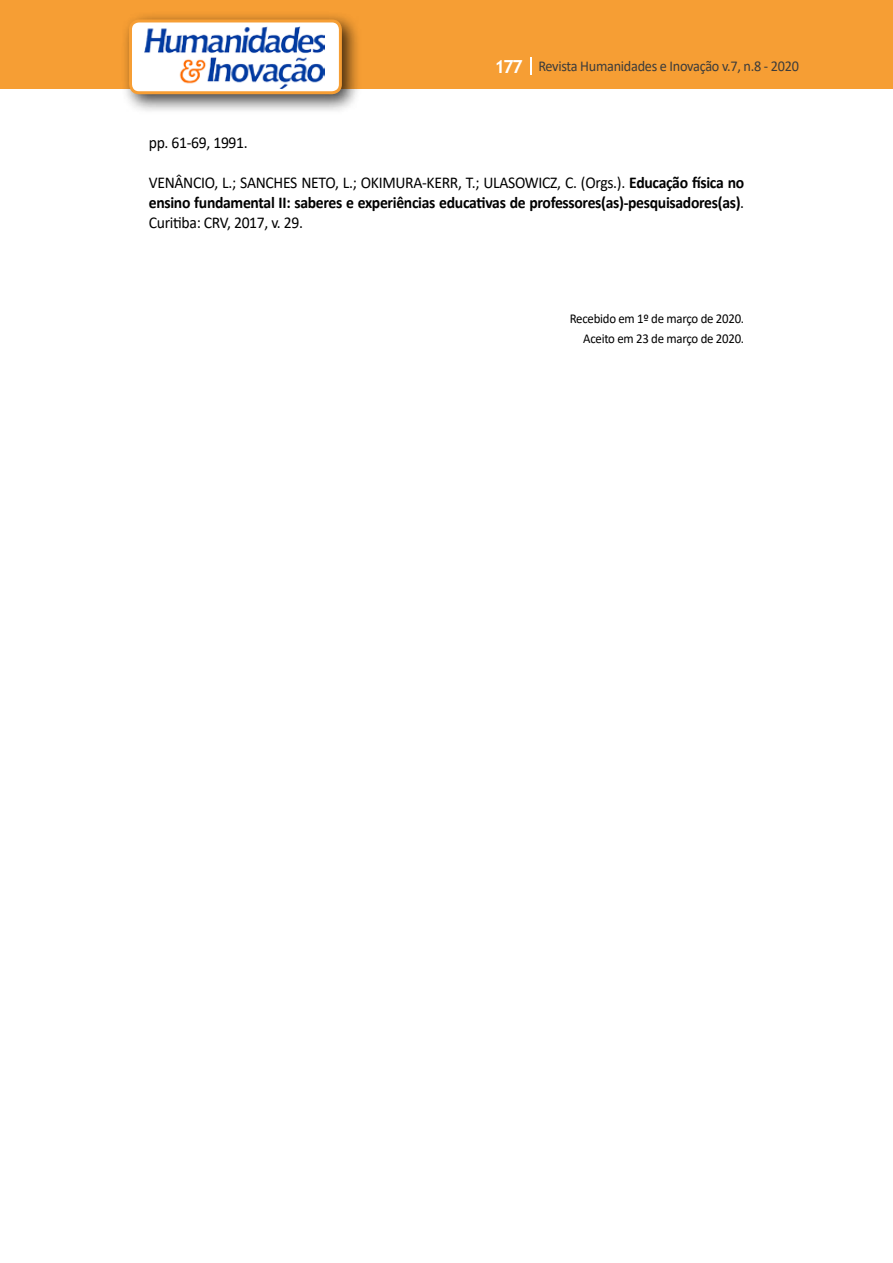
<style>
.page{position:relative;width:893px;height:1263px;background:#fff}
.page>*{position:absolute;margin:0;border:0;box-sizing:border-box;transform-origin:0 0}
.t1{font:700 16.5px/19.8px "Calibri";letter-spacing:-.02em;color:#000;text-align:justify;scale:.95 1}
.t2{font:16.5px "Calibri";letter-spacing:-.02em;color:#000;scale:.95 1}
.t3{font:15px "Calibri";letter-spacing:-.02em;color:#3c3c3b;scale:.95 1}
.t4{font:13.5px/19.8px "Calibri";letter-spacing:-.02em;color:#000;text-align:right;scale:.95 1}
.s1{font-family:"Trebuchet MS";font-weight:700;font-size:18px;color:#fff}
.s2{font-weight:400}
</style>
<div class="page">
<div style="left:0;top:0;width:893px;height:88px;background:#f69e34"></div>
<svg style="left:530px;top:57px;width:2px;height:18px"></svg>
<div style="left:121px;top:11px;width:241px;height:103px;background:#000;opacity:.75"></div>
<div style="left:130px;top:21px;width:210px;height:72px;background:#fff;border-radius:9px"></div>
<img style="left:144px;top:27px;width:181px;height:62px">
<div style="left:129px;top:19px;width:213px;height:75px;border:3px solid #f69e34;border-radius:9px"></div>
<p class="t3" style="left:495px;top:56px;width:322px"><span class="s1">177</span> Revista Humanidades e Inovação v.7, n.8 - 2020</p>
<p class="t2" style="left:149px;top:132px;width:106px">pp. 61-69, 1991.</p>
<p class="t1" style="left:149px;top:172px;width:628px"><span class="s2">VENÂNCIO, L.; SANCHES NETO, L.; OKIMURA-KERR, T.; ULASOWICZ, C. (Orgs.).</span> Educação física no ensino fundamental II: saberes e experiências educativas de professores(as)-pesquisadores(as)<span class="s2">.<br>Curitiba: CRV, 2017, v. 29.</span></p>
<p class="t4" style="left:570px;top:308px;width:185px">Recebido em 1º de março de 2020.<br>Aceito em 23 de março de 2020.</p>
</div>
